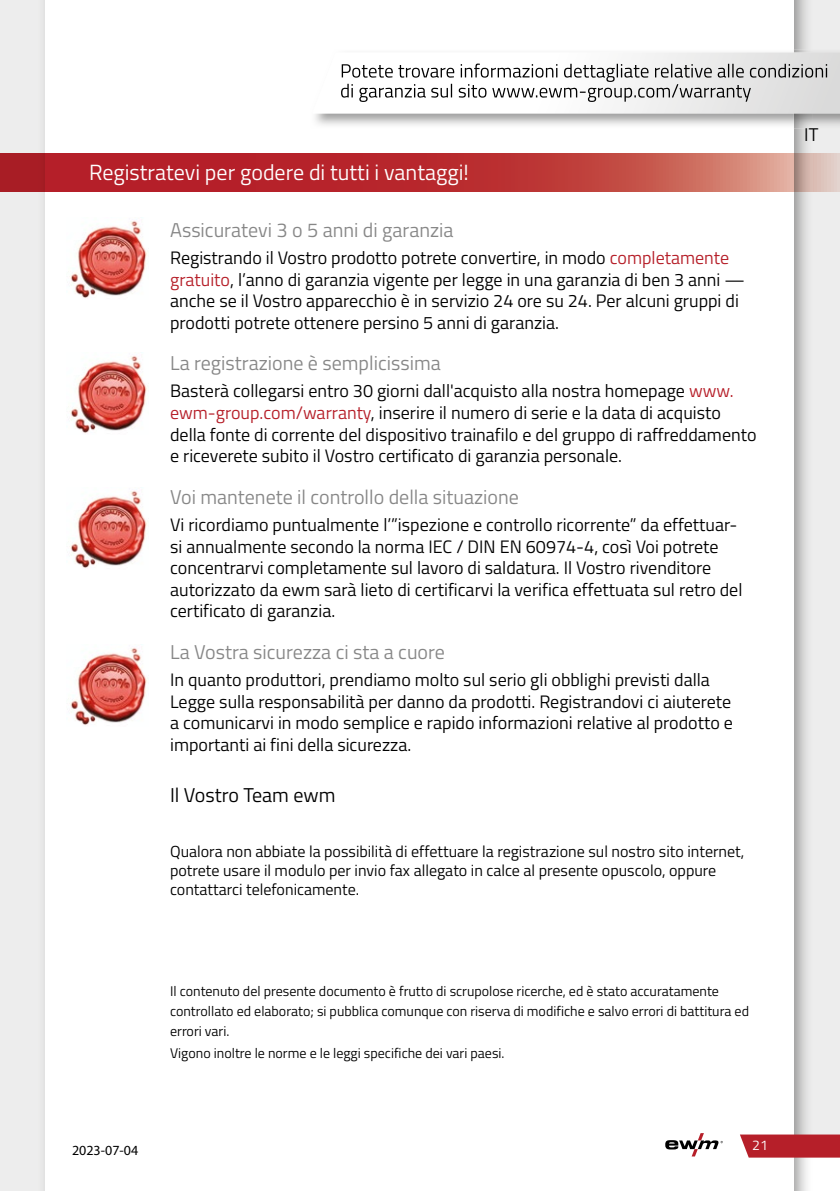
<style>
.page{position:relative;width:840px;height:1191px;background:#fff}
.page>*{position:absolute;margin:0;border:0;box-sizing:border-box;transform-origin:0 0}
.t1{font:22px "Titillium Text";color:#fff}
.t2{font:20px "Titillium Text";color:#878787}
.t3{font:20px "Titillium Text";color:#000}
.t4{font:18.4px "Titillium Text";color:#000}
.t5{font:18px/21.6px "Titillium Text";color:#000}
.t6{font:16px/19.2px "Titillium Text";color:#000}
.t7{font:14px/20px "Titillium Text";color:#000}
.t8{font:14px "Myriad Pro";color:#000}
.t9{font:14px "Titillium Text";color:#fff}
.t10{font:12px "Myriad Pro";color:#000}
.s1{color:#b61f29}
</style>
<div class="page">
<div style="left:0;top:0;width:45px;height:1191px;background:#ededed"></div>
<div style="left:793px;top:0;width:46px;height:1144px;background:#ededed"></div>
<img style="left:793px;top:0;width:18px;height:1191px">
<img style="left:38px;top:0;width:7px;height:1191px">
<svg style="left:740px;top:1134px;width:99px;height:23px;background:#ba2d36"></svg>
<svg style="left:665px;top:1133px;width:57px;height:23px"></svg>
<div style="left:811px;top:154px;width:28px;height:38px;background:linear-gradient(to right,#d9b9af,#e3d3cd)"></div>
<img style="left:793px;top:154px;width:18px;height:38px">
<div style="left:0;top:154px;width:38px;height:38px;background:#a81d25"></div>
<img style="left:38px;top:154px;width:7px;height:38px">
<svg style="left:45px;top:154px;width:748px;height:38px;background:#bd3a3b"></svg>
<svg style="left:345px;top:52px;width:494px;height:61px"></svg>
<img style="left:341px;top:64px;width:487px;height:18px">
<img style="left:341px;top:84px;width:409px;height:18px">
<img style="left:70px;top:352px;width:77px;height:81px">
<img style="left:70px;top:487px;width:77px;height:81px">
<img style="left:70px;top:648px;width:77px;height:77px">
<img style="left:70px;top:217px;width:77px;height:81px">
<p class="t1" style="left:89px;top:157px;width:381px">Registratevi per godere di tutti i vantaggi!</p>
<p class="t2" style="left:170px;top:215px;width:285px">Assicuratevi 3 o 5 anni di garanzia</p>
<p class="t5" style="left:170px;top:246px;width:576px">Registrando il Vostro prodotto potrete convertire, in modo <span class="s1">completamente gratuito</span>, l’anno di garanzia vigente per legge in una garanzia di ben 3 anni — anche se il Vostro apparecchio è in servizio 24 ore su 24. Per alcuni gruppi di prodotti potrete ottenere persino 5 anni di garanzia.</p>
<p class="t2" style="left:170px;top:348px;width:272px">La registrazione è semplicissima</p>
<p class="t5" style="left:170px;top:379px;width:587px">Basterà collegarsi entro 30 giorni dall'acquisto alla nostra homepage <span class="s1">www. ewm-group.com/warranty</span>, inserire il numero di serie e la data di acquisto della fonte di corrente del dispositivo trainafilo e del gruppo di raffreddamento e riceverete subito il Vostro certificato di garanzia personale.</p>
<p class="t2" style="left:170px;top:482px;width:350px">Voi mantenete il controllo della situazione</p>
<p class="t5" style="left:170px;top:513px;width:573px">Vi ricordiamo puntualmente l’”ispezione e controllo ricorrente” da effettuar&shy;si annualmente secondo la norma IEC / DIN EN 60974-4, così Voi potrete concentrarvi completamente sul lavoro di saldatura. Il Vostro rivenditore autorizzato da ewm sarà lieto di certificarvi la verifica effettuata sul retro del certificato di garanzia.</p>
<p class="t2" style="left:170px;top:637px;width:276px">La Vostra sicurezza ci sta a cuore</p>
<p class="t5" style="left:170px;top:668px;width:564px">In quanto produttori, prendiamo molto sul serio gli obblighi previsti dalla Legge sulla responsabilità per danno da prodotti. Registrandovi ci aiuterete a comunicarvi in modo semplice e rapido informazioni relative al prodotto e importanti ai fini della sicurezza.</p>
<p class="t3" style="left:170px;top:781px;width:167px">Il Vostro Team ewm</p>
<p class="t6" style="left:170px;top:841px;width:575px">Qualora non abbiate la possibilità di effettuare la registrazione sul nostro sito internet, potrete usare il modulo per invio fax allegato in calce al presente opuscolo, oppure contattarci telefonicamente.</p>
<p class="t7" style="left:170px;top:980px;width:580px">Il contenuto del presente documento è frutto di scrupolose ricerche, ed è stato accuratamente controllato ed elaborato; si pubblica comunque con riserva di modifiche e salvo errori di battitura ed errori vari.</p>
<p class="t7" style="left:170px;top:1042px;width:336px">Vigono inoltre le norme e le leggi specifiche dei vari paesi.</p>
<p class="t8" style="left:72px;top:1142px;width:68px">2023-07-04</p>
<p class="t10" style="left:71px;top:1143px;width:58px">2025-01-10</p>
<p class="t9" style="left:751px;top:1134px;width:17px">21</p>
<p class="t4" style="left:803px;top:121px;width:16px">IT</p>
</div>
